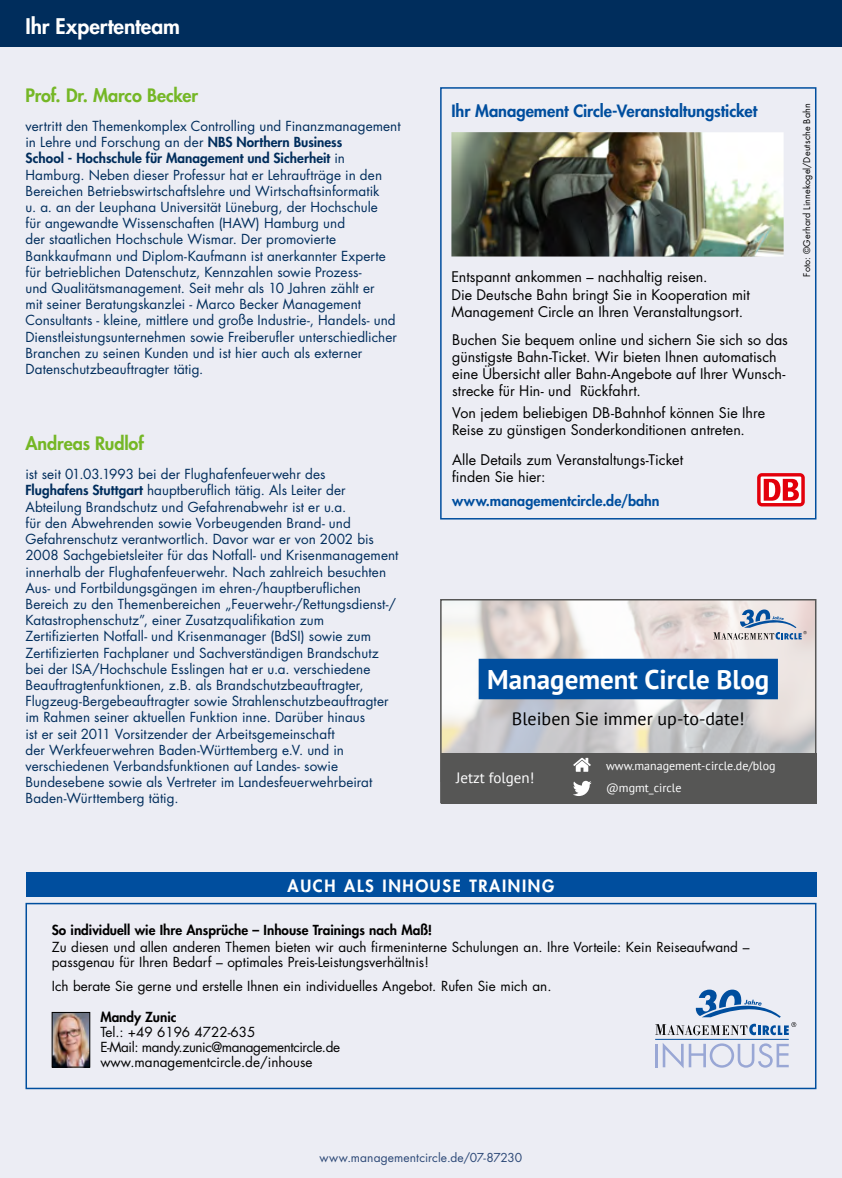
<style>
.page{position:relative;width:842px;height:1178px;background:#ecedf4}
.page>*{position:absolute;margin:0;border:0;box-sizing:border-box;transform-origin:0 0}
.t1{font:700 27px "PT Sans";color:#fff}
.t2{font:800 21px "Futura Std";color:#fff}
.t3{font:800 18px "Futura Std";letter-spacing:-.005em;color:#75b726}
.t4{font:18px "PT Sans";color:#000}
.t5{font:800 16.5px "Futura Std";letter-spacing:-.005em;color:#004e9e}
.t6{font:800 16.5px "Futura Std";letter-spacing:.1em;color:#fff}
.t7{font:15px "PT Sans";color:#fff}
.t8{font:14.25px/17.2px "Futura Std";color:#000}
.t9{font:800 14.25px "Futura Std";letter-spacing:.005em;color:#004e9e}
.t10{font:13.5px/16.2px "Futura Std";letter-spacing:.005em;color:#002d5c}
.t11{font:13.5px/15px "Futura Std";color:#000}
.t12{font:800 13.5px "Futura Std";color:#000}
.t13{font:12px/22px "PT Sans";color:#fff}
.t14{font:12px "Futura Std";letter-spacing:.01em;color:#2d4977}
.t15{font:9px "Futura Std";letter-spacing:.02em;color:#000}
.s1{font-weight:800}
</style>
<div class="page">
<div style="left:0;top:0;width:842px;height:47px;background:#002d5c"></div>
<hr style="left:655px;top:1039px;width:134px;height:1px;background:#004e9e">
<hr style="left:655px;top:1044px;width:3px;height:23px;background:#99a7d5">
<svg style="left:663px;top:1043px;width:126px;height:25px"></svg>
<svg style="left:655px;top:989px;width:141px;height:46px"></svg>
<div style="left:26px;top:903px;width:790px;height:186px;border:2px solid #004e9e"></div>
<div style="left:26px;top:872px;width:790px;height:25px;background:#004e9e"></div>
<img style="left:54px;top:1014px;width:34px;height:51px">
<div style="left:52px;top:1012px;width:38px;height:55px;border:1px solid #000"></div>
<div style="left:440px;top:87px;width:376px;height:432px;border:2px solid #004e9e"></div>
<img style="left:451px;top:132px;width:333px;height:125px">
<svg style="left:757px;top:473px;width:48px;height:33px"></svg>
<svg style="left:761px;top:476px;width:40px;height:27px"></svg>
<svg style="left:764px;top:479px;width:35px;height:22px"></svg>
<img style="left:443px;top:602px;width:370px;height:151px">
<div style="left:440px;top:599px;width:376px;height:204px;border:2px solid #565655"></div>
<div style="left:441px;top:753px;width:375px;height:50px;background:#565655"></div>
<svg style="left:573px;top:781px;width:19px;height:15px"></svg>
<svg style="left:573px;top:758px;width:18px;height:14px"></svg>
<div style="left:479px;top:659px;width:299px;height:40px;background:#004e9e"></div>
<svg style="left:713px;top:609px;width:94px;height:30px"></svg>
<h2 class="t2" style="left:26px;top:13px;width:156px">Ihr Expertenteam</h2>
<h3 class="t3" style="left:26px;top:84px;width:174px">Prof. Dr. Marco Becker</h3>
<p class="t10" style="left:26px;top:118px;width:377px">vertritt den Themenkomplex Controlling und Finanzmanagement in Lehre und Forschung an der <span class="s1">NBS Northern Business<br>School - Hochschule für Management und Sicherheit</span> in Hamburg. Neben dieser Professur hat er Lehraufträge in den Bereichen Betriebswirtschaftslehre und Wirtschaftsinformatik<br>u. a. an der Leuphana Universität Lüneburg, der Hochschule<br>für angewandte Wissenschaften (HAW) Hamburg und<br>der staatlichen Hochschule Wismar. Der promovierte Bankkaufmann und Diplom-Kaufmann ist anerkannter Experte für betrieblichen Datenschutz, Kennzahlen sowie Prozess-<br>und Qualitätsmanagement. Seit mehr als 10 Jahren zählt er<br>mit seiner Beratungskanzlei - Marco Becker Management Consultants - kleine, mittlere und große Industrie-, Handels- und Dienstleistungsunternehmen sowie Freiberufler unterschiedlicher Branchen zu seinen Kunden und ist hier auch als externer Datenschutzbeauftragter tätig.</p>
<h3 class="t3" style="left:26px;top:432px;width:120px">Andreas Rudlof</h3>
<p class="t10" style="left:26px;top:466px;width:374px">ist seit 01.03.1993 bei der Flughafenfeuerwehr des<br><span class="s1">Flughafens Stuttgart</span> hauptberuflich tätig. Als Leiter der Abteilung Brandschutz und Gefahrenabwehr ist er u.a.<br>für den Abwehrenden sowie Vorbeugenden Brand- und Gefahrenschutz verantwortlich. Davor war er von 2002 bis 2008 Sachgebietsleiter für das Notfall- und Krisenmanagement innerhalb der Flughafenfeuerwehr. Nach zahlreich besuchten Aus- und Fortbildungsgängen im ehren-/hauptberuflichen Bereich zu den Themenbereichen „Feuerwehr-/Rettungsdienst-/ Katastrophenschutz”, einer Zusatzqualifikation zum Zertifizierten Notfall- und Krisenmanager (BdSI) sowie zum Zertifizierten Fachplaner und Sachverständigen Brandschutz bei der ISA/Hochschule Esslingen hat er u.a. verschiedene Beauftragtenfunktionen, z.B. als Brandschutzbeauftragter, Flugzeug-Bergebeauftragter sowie Strahlenschutzbeauftragter im Rahmen seiner aktuellen Funktion inne. Darüber hinaus<br>ist er seit 2011 Vorsitzender der Arbeitsgemeinschaft<br>der Werkfeuerwehren Baden-Württemberg e.V. und in verschiedenen Verbandsfunktionen auf Landes- sowie Bundesebene sowie als Vertreter im Landesfeuerwehrbeirat Baden-Württemberg tätig.</p>
<p class="t5" style="left:451px;top:100px;width:307px">Ihr Management Circle-Veranstaltungsticket</p>
<p class="t8" style="left:451px;top:269px;width:300px">Entspannt ankommen – nachhaltig reisen.<br>Die Deutsche Bahn bringt Sie in Kooperation mit<br>Management Circle an Ihren Veranstaltungsort.</p>
<p class="t8" style="left:452px;top:331px;width:337px">Buchen Sie bequem online und sichern Sie sich so das günstigste Bahn-Ticket. Wir bieten Ihnen automatisch eine Übersicht aller Bahn-Angebote auf Ihrer Wunsch&shy;strecke für Hin- und Rückfahrt.</p>
<p class="t8" style="left:452px;top:404px;width:314px">Von jedem beliebigen DB-Bahnhof können Sie Ihre<br>Reise zu günstigen Sonderkonditionen antreten.</p>
<p class="t8" style="left:452px;top:451px;width:232px">Alle Details zum Veranstaltungs-Ticket finden Sie hier:</p>
<p class="t9" style="left:452px;top:492px;width:209px">www.managementcircle.de/bahn</p>
<p class="t15" style="left:801px;top:277px;width:175px;rotate:-90deg">Foto: ©Gerhard Linnekogel/Deutsche Bahn</p>
<h1 class="t1" style="left:487px;top:661px;width:284px">Management Circle Blog</h1>
<h3 class="t4" style="left:512px;top:707px;width:234px">Bleiben Sie immer up-to-date!</h3>
<p class="t7" style="left:456px;top:768px;width:80px">Jetzt folgen!</p>
<p class="t13" style="left:606px;top:755px;width:171px">www.management-circle.de/blog @mgmt_circle</p>
<p class="t6" style="left:288px;top:875px;width:268px">AUCH ALS INHOUSE TRAINING</p>
<p class="t12" style="left:52px;top:922px;width:382px">So individuell wie Ihre Ansprüche – Inhouse Trainings nach Maß!</p>
<p class="t11" style="left:52px;top:940px;width:699px">Zu diesen und allen anderen Themen bieten wir auch firmeninterne Schulungen an. Ihre Vorteile: Kein Reiseaufwand – passgenau für Ihren Bedarf – optimales Preis-Leistungsverhältnis!</p>
<p class="t11" style="left:52px;top:978px;width:501px">Ich berate Sie gerne und erstelle Ihnen ein individuelles Angebot. Rufen Sie mich an.</p>
<p class="t12" style="left:100px;top:1009px;width:78px">Mandy Zunic</p>
<p class="t11" style="left:100px;top:1025px;width:241px">Tel.: +49 6196 4722-635<br>E-Mail: mandy.zunic@managementcircle.de www.managementcircle.de/inhouse</p>
<p class="t14" style="left:320px;top:1149px;width:204px">www.managementcircle.de/07-87230</p>
</div>
